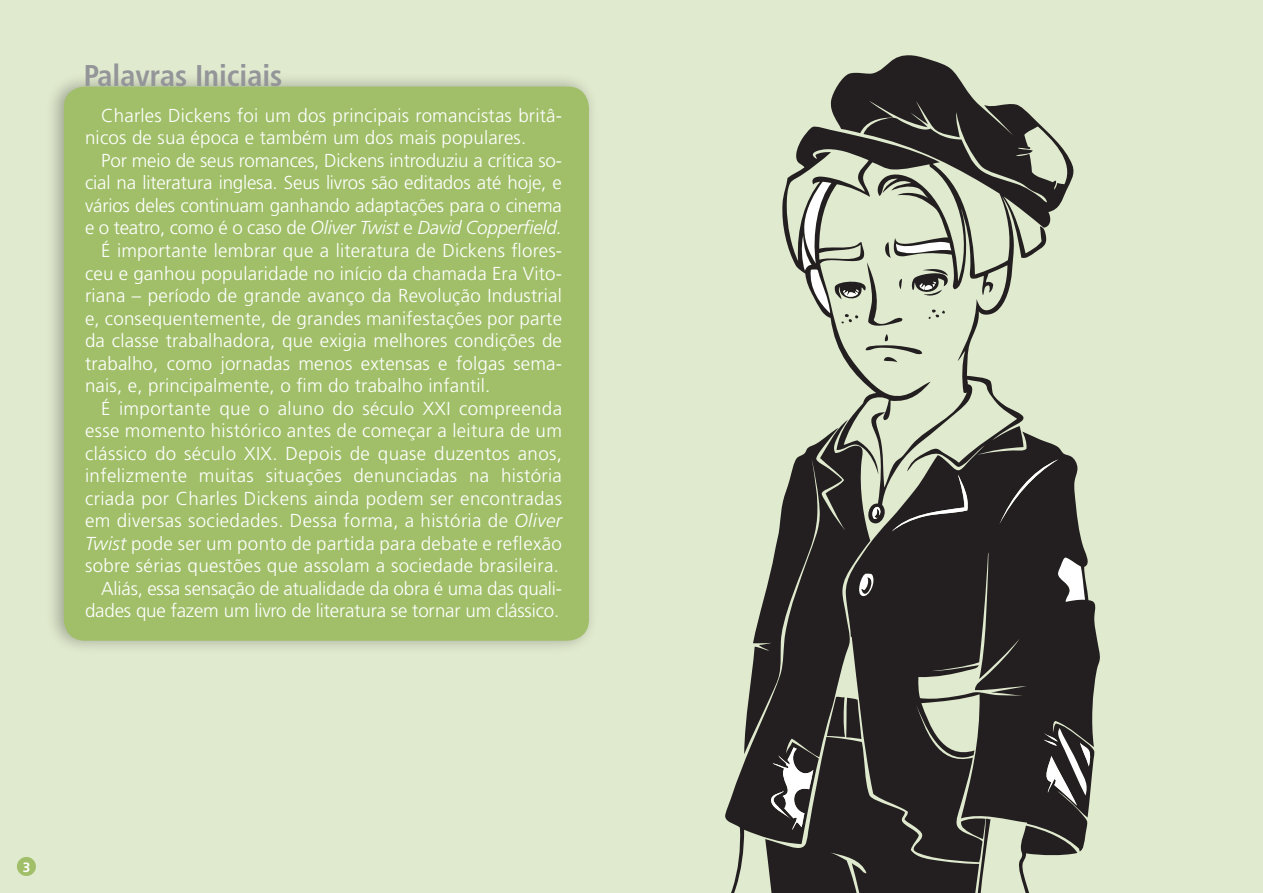
<style>
.page{position:relative;width:1263px;height:893px;background:#e0eace}
.page>*{position:absolute;margin:0;border:0;box-sizing:border-box;transform-origin:0 0}
.T_I_T_U_L_O_-_preto{font:700 condensed 30px "Frutiger LT Std";color:#939598}
.t1{font:300 18.75px/22.5px "Frutiger LT Std";letter-spacing:.01em;color:#fff;text-align:justify}
.t2{font:300 18.75px/22.5px "Frutiger LT Std";letter-spacing:-.01em;color:#fff;text-align:right}
.t3{font:700 13.5px "Frutiger LT Std";color:#fff}
.s1{font-style:italic}
</style>
<div class="page">
<div style="left:17px;top:857px;width:19px;height:19px;background:#a0bf68;border-radius:50%"></div>
<svg style="left:782px;top:55px;width:318px;height:797px"></svg>
<svg style="left:801px;top:182px;width:150px;height:180px"></svg>
<svg style="left:725px;top:420px;width:354px;height:473px;fill:#231f20"></svg>
<div style="left:999px;top:459px;width:59px;height:65px;background:#231f20"></div>
<svg style="left:892px;top:473px;width:77px;height:58px"></svg>
<svg style="left:870px;top:506px;width:11px;height:13px"></svg>
<svg style="left:1041px;top:728px;width:50px;height:78px;background:#5b5958"></svg>
<svg style="left:770px;top:747px;width:43px;height:83px;background:#6f6d6c"></svg>
<div style="left:45px;top:72px;width:554px;height:583px;background:#231f20;opacity:.33"></div>
<div style="left:64px;top:87px;width:525px;height:554px;background:#a0bf68;border-radius:21px"></div>
<p class="T_I_T_U_L_O_-_preto" style="left:84px;top:58px;width:200px">Palavras Iniciais</p>
<p class="t1" style="left:85px;top:104px;width:478px;text-indent:16px">Charles Dickens foi um dos principais romancistas britâ‑ nicos de sua época e também um dos mais populares.</p>
<p class="t1" style="left:85px;top:150px;width:478px;text-indent:16px">Por meio de seus romances, Dickens introduziu a crítica so‑ cial na literatura inglesa. Seus livros são editados até hoje, e vários deles continuam ganhando adaptações para o cinema e o teatro, como é o caso de <span class="s1">Oliver Twist</span> e <span class="s1">David Copperfield.</span></p>
<p class="t1" style="left:85px;top:240px;width:478px;text-indent:16px">É importante lembrar que a literatura de Dickens flores‑ ceu e ganhou popularidade no início da chamada Era Vito‑ riana – período de grande avanço da Revolução Industrial e, consequentemente, de grandes manifestações por parte da classe trabalhadora, que exigia melhores condições de trabalho, como jornadas menos extensas e folgas sema‑ nais, e, principalmente, o fim do trabalho infantil.</p>
<p class="t1" style="left:85px;top:397px;width:478px;text-indent:16px">É importante que o aluno do século XXI compreenda esse momento histórico antes de começar a leitura de um clássico do século XIX. Depois de quase duzentos anos, infelizmente muitas situações denunciadas na história criada por Charles Dickens ainda podem ser encontradas em diversas sociedades. Dessa forma, a história de <span class="s1">Oliver Twist</span> pode ser um ponto de partida para debate e reflexão sobre sérias questões que assolam a sociedade brasileira.</p>
<p class="t2" style="left:85px;top:577px;width:478px">Aliás, essa sensação de atualidade da obra é uma das quali‑ dades que fazem um livro de literatura se tornar um clássico.</p>
<p class="t3" style="left:23px;top:859px;width:9px">3</p>
</div>
